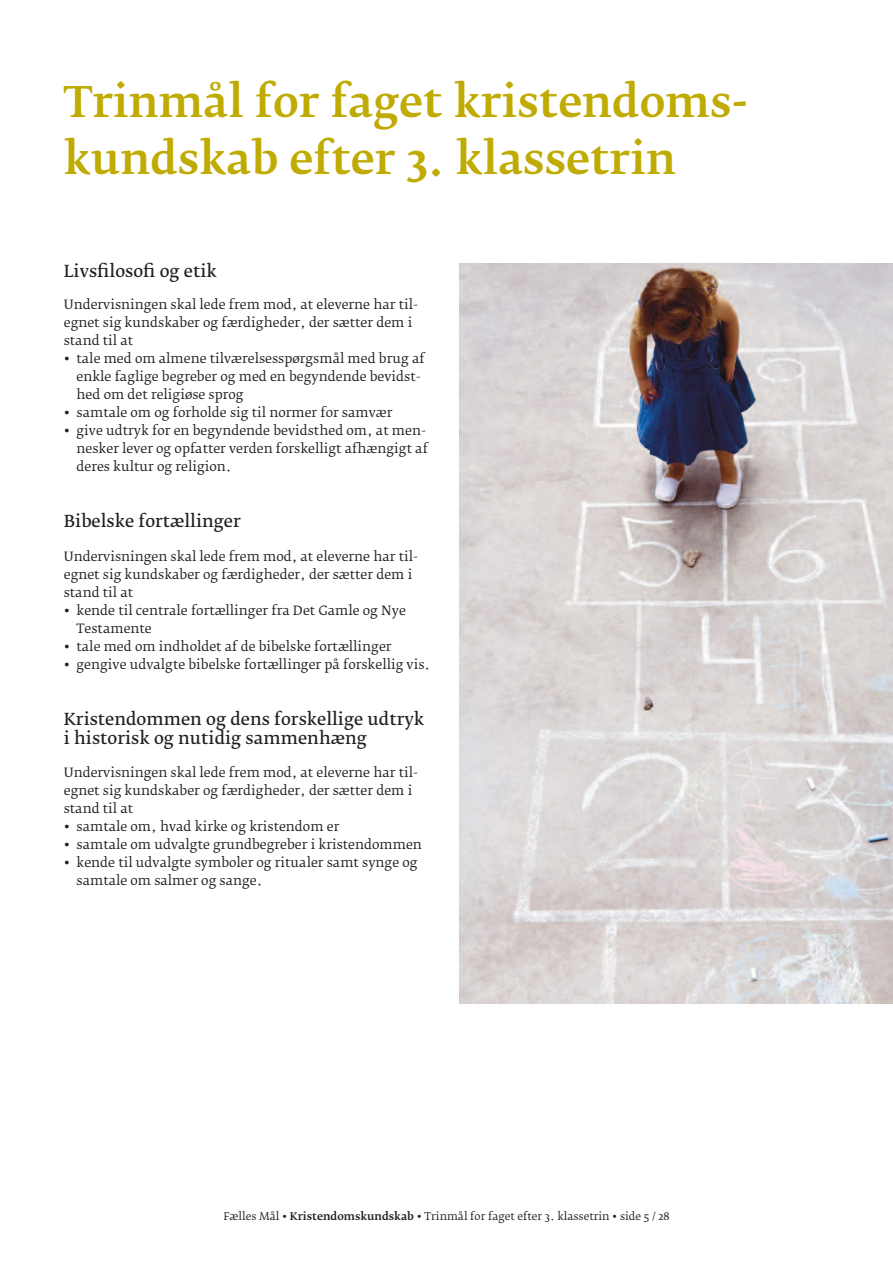
<style>
.page{position:relative;width:893px;height:1263px;background:#fff}
.page>*{position:absolute;margin:0;border:0;box-sizing:border-box;transform-origin:0 0}
.t1{font:500 42px/57px "Fedra Serif B Std";color:#bfab02}
.t2{font:600 16.5px/19.5px "Fedra Serif B Std";color:#231f20}
.t3{font:12.75px/18px "Fedra Serif B Std";color:#231f20}
.t4{font:10.5px "Fedra Serif B Std";color:#231f20}
.s1{font-weight:500}
</style>
<div class="page">
<img style="left:460px;top:264px;width:433px;height:739px">
<h1 class="t1" style="left:64px;top:79px;width:685px">Trinmål for faget kristendoms&shy;kundskab efter 3. klassetrin</h1>
<p class="t2" style="left:64px;top:263px;width:155px">Livsfilosofi og etik</p>
<p class="t3" style="left:64px;top:297px;width:356px">Undervisningen skal lede frem mod, at eleverne har til&shy;egnet sig kundskaber og færdigheder, der sætter dem i stand til at</p>
<p class="t3" style="left:77px;top:351px;width:350px;text-indent:-13px">• tale med om almene tilværelsesspørgsmål med brug af enkle faglige begreber og med en begyndende bevidst&shy;hed om det religiøse sprog</p>
<p class="t3" style="left:64px;top:405px;width:330px">• samtale om og forholde sig til normer for samvær</p>
<p class="t3" style="left:77px;top:423px;width:353px;text-indent:-13px">• give udtryk for en begyndende bevidsthed om, at men&shy;nesker lever og opfatter verden forskelligt afhængigt af deres kultur og religion.</p>
<p class="t2" style="left:64px;top:513px;width:179px">Bibelske fortællinger</p>
<p class="t3" style="left:64px;top:549px;width:356px">Undervisningen skal lede frem mod, at eleverne har til&shy;egnet sig kundskaber og færdigheder, der sætter dem i stand til at</p>
<p class="t3" style="left:77px;top:603px;width:331px;text-indent:-13px">• kende til centrale fortællinger fra Det Gamle og Nye<br>Testamente</p>
<p class="t3" style="left:64px;top:639px;width:329px">• tale med om indholdet af de bibelske fortællinger</p>
<p class="t3" style="left:64px;top:657px;width:368px">• gengive udvalgte bibelske fortællinger på forskellig vis.</p>
<p class="t2" style="left:64px;top:711px;width:362px">Kristendommen og dens forskellige udtryk i historisk og nutidig sammenhæng</p>
<p class="t3" style="left:64px;top:765px;width:356px">Undervisningen skal lede frem mod, at eleverne har til&shy;egnet sig kundskaber og færdigheder, der sætter dem i stand til at</p>
<p class="t3" style="left:64px;top:819px;width:277px">• samtale om, hvad kirke og kristendom er</p>
<p class="t3" style="left:64px;top:837px;width:360px">• samtale om udvalgte grundbegreber i kristendommen</p>
<p class="t3" style="left:77px;top:855px;width:343px;text-indent:-13px">• kende til udvalgte symboler og ritualer samt synge og samtale om salmer og sange.</p>
<p class="t4" style="left:224px;top:1212px;width:447px">Fælles Mål • <span class="s1">Kristendomskundskab</span> • Trinmål for faget efter 3. klassetrin • side 5 / 28</p>
</div>
